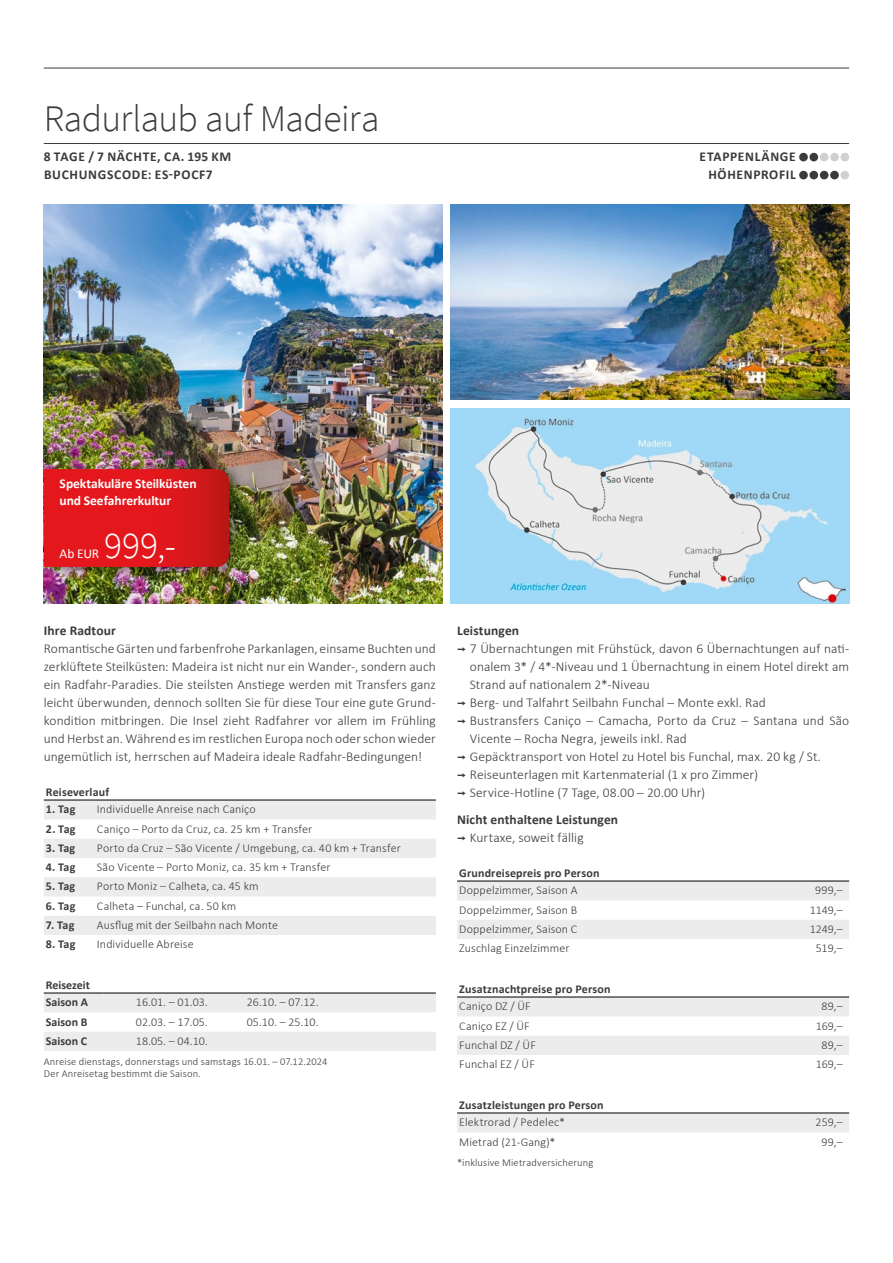
<style>
.page{position:relative;width:893px;height:1263px;background:#fff}
.page>*{position:absolute;margin:0;border:0;box-sizing:border-box;transform-origin:0 0}
.t1{font:300 37.5px "Source Sans Pro";letter-spacing:-.015em;color:#3b3b3a}
.t2{font:300 37.5px "Source Sans Pro";color:#fff}
.t3{font:300 13.5px/18px "Calibri";letter-spacing:.005em;color:#3b3b3a;text-align:justify}
.t4{font:700 13.5px/18px "Calibri";letter-spacing:.01em;color:#3b3b3a}
.t5{font:700 13.5px/18px "Calibri";letter-spacing:.035em;color:#3b3b3a}
.t6{font:700 13.5px/17.2px "Calibri";letter-spacing:-.005em;color:#fff}
.t7{font:13.5px "Calibri";color:#fff}
.t8{font:300 12px "Calibri";letter-spacing:.01em;color:#3b3b3a}
.t9{font:700 12px/17.7px "Calibri";letter-spacing:.015em;color:#3b3b3a}
.t10{font:300 10.5px/12px "Calibri";letter-spacing:.015em;color:#3b3b3a}
.s1{font-family:"Interstate";font-weight:400}
.s2{font-weight:300}
</style>
<div class="page">
<img style="left:44px;top:204px;width:398px;height:400px">
<img style="left:451px;top:204px;width:398px;height:196px">
<img style="left:451px;top:408px;width:398px;height:196px">
<div style="left:40px;top:463px;width:204px;height:116px;background:#000;opacity:.45"></div>
<svg style="left:44px;top:469px;width:185px;height:98px;background:#dc171b"></svg>
<hr style="left:44px;top:143px;width:805px;height:1px;background:#3b3b3a">
<hr style="left:44px;top:68px;width:805px;height:1px;background:#3b3b3a">
<div style="left:799px;top:153px;width:9px;height:8px;background:#3b3b3a;border-radius:50%"></div>
<div style="left:809px;top:153px;width:9px;height:8px;background:#3b3b3a;border-radius:50%"></div>
<div style="left:820px;top:153px;width:8px;height:8px;background:#cfd0d0;border-radius:50%"></div>
<div style="left:830px;top:153px;width:9px;height:8px;background:#cfd0d0;border-radius:50%"></div>
<div style="left:840px;top:153px;width:9px;height:8px;background:#cfd0d0;border-radius:50%"></div>
<div style="left:799px;top:171px;width:9px;height:8px;background:#3b3b3a;border-radius:50%"></div>
<div style="left:809px;top:171px;width:9px;height:8px;background:#3b3b3a;border-radius:50%"></div>
<div style="left:820px;top:171px;width:8px;height:8px;background:#3b3b3a;border-radius:50%"></div>
<div style="left:830px;top:171px;width:9px;height:8px;background:#3b3b3a;border-radius:50%"></div>
<div style="left:840px;top:171px;width:9px;height:8px;background:#cfd0d0;border-radius:50%"></div>
<svg style="left:44px;top:801px;width:392px;height:134px;fill:#ececed"></svg>
<hr style="left:44px;top:800px;width:51px;height:1px;background:#000">
<hr style="left:95px;top:800px;width:341px;height:1px;background:#000">
<svg style="left:44px;top:994px;width:392px;height:57px"></svg>
<hr style="left:44px;top:993px;width:59px;height:1px;background:#000">
<hr style="left:103px;top:993px;width:111px;height:1px;background:#000">
<hr style="left:214px;top:993px;width:111px;height:1px;background:#000">
<hr style="left:325px;top:993px;width:111px;height:1px;background:#000">
<svg style="left:457px;top:882px;width:392px;height:57px"></svg>
<hr style="left:457px;top:881px;width:349px;height:1px;background:#000">
<hr style="left:806px;top:881px;width:43px;height:1px;background:#000">
<svg style="left:457px;top:998px;width:392px;height:57px"></svg>
<hr style="left:457px;top:997px;width:349px;height:1px;background:#000">
<hr style="left:806px;top:997px;width:43px;height:1px;background:#000">
<div style="left:457px;top:1114px;width:392px;height:18px;background:#ececed"></div>
<hr style="left:457px;top:1113px;width:349px;height:1px;background:#000">
<hr style="left:806px;top:1113px;width:43px;height:1px;background:#000">
<h1 class="t1" style="left:44px;top:96px;width:337px">Radurlaub auf Madeira</h1>
<p class="t5" style="left:44px;top:147px;width:189px">8 TAGE / 7 NÄCHTE, CA. 195 KM<br>BUCHUNGSCODE: ES-POCF7</p>
<p class="t5" style="left:700px;top:147px;width:98px;text-align:right">ETAPPENLÄNGE<br>HÖHENPROFIL</p>
<p class="t6" style="left:60px;top:474px;width:138px">Spektakuläre Steilküsten und Seefahrerkultur</p>
<h1 class="t2" style="left:104px;top:522px;width:73px">999,-</h1>
<p class="t7" style="left:60px;top:544px;width:41px">Ab EUR</p>
<p class="t4" style="left:44px;top:621px;width:74px">Ihre Radtour</p>
<p class="t3" style="left:44px;top:640px;width:394px">Romantische Gärten und farbenfrohe Parkanlagen, einsame Buchten und zerklüftete Steilküsten: Madeira ist nicht nur ein Wander-, sondern auch ein Radfahr-Paradies. Die steilsten Anstiege werden mit Transfers ganz leicht überwunden, dennoch sollten Sie für diese Tour eine gute Grund&shy;kondition mitbringen. Die Insel zieht Radfahrer vor allem im Frühling und Herbst an. Während es im restlichen Europa noch oder schon wieder ungemütlich ist, herrschen auf Madeira ideale Radfahr-Bedingungen!</p>
<p class="t9" style="left:46px;top:782px;width:65px">Reiseverlauf</p>
<p class="t9" style="left:46px;top:800px;width:31px">1. Tag</p>
<p class="t8" style="left:97px;top:802px;width:160px">Individuelle Anreise nach Caniço</p>
<p class="t9" style="left:46px;top:819px;width:31px">2. Tag</p>
<p class="t8" style="left:97px;top:821px;width:217px">Caniço – Porto da Cruz, ca. 25 km + Transfer</p>
<p class="t9" style="left:46px;top:839px;width:31px">3. Tag</p>
<p class="t8" style="left:97px;top:840px;width:306px">Porto da Cruz – São Vicente / Umgebung, ca. 40 km + Transfer</p>
<p class="t9" style="left:46px;top:858px;width:31px">4. Tag</p>
<p class="t8" style="left:97px;top:860px;width:235px">São Vicente – Porto Moniz, ca. 35 km + Transfer</p>
<p class="t9" style="left:46px;top:877px;width:31px">5. Tag</p>
<p class="t8" style="left:97px;top:879px;width:163px">Porto Moniz – Calheta, ca. 45 km</p>
<p class="t9" style="left:46px;top:896px;width:31px">6. Tag</p>
<p class="t8" style="left:97px;top:898px;width:141px">Calheta – Funchal, ca. 50 km</p>
<p class="t9" style="left:46px;top:916px;width:30px">7. Tag</p>
<p class="t8" style="left:97px;top:917px;width:183px">Ausflug mit der Seilbahn nach Monte</p>
<p class="t9" style="left:46px;top:935px;width:31px">8. Tag</p>
<p class="t8" style="left:97px;top:937px;width:98px">Individuelle Abreise</p>
<p class="t9" style="left:46px;top:975px;width:45px">Reisezeit<br>Saison A</p>
<p class="t8" style="left:136px;top:995px;width:73px">16.01. – 01.03.</p>
<p class="t8" style="left:247px;top:995px;width:73px">26.10. – 07.12.</p>
<p class="t9" style="left:46px;top:1012px;width:43px">Saison B</p>
<p class="t8" style="left:136px;top:1014px;width:73px">02.03. – 17.05.</p>
<p class="t8" style="left:247px;top:1014px;width:73px">05.10. – 25.10.</p>
<p class="t9" style="left:46px;top:1032px;width:43px">Saison C</p>
<p class="t8" style="left:136px;top:1033px;width:73px">18.05. – 04.10.</p>
<p class="t10" style="left:44px;top:1056px;width:285px">Anreise dienstags, donnerstags und samstags 16.01. – 07.12.2024<br>Der Anreisetag bestimmt die Saison.</p>
<p class="t4" style="left:457px;top:621px;width:64px">Leistungen</p>
<p class="t3" style="left:457px;top:640px;width:394px"><span class="s1">¬</span> 7 Übernachtungen mit Frühstück, davon 6 Übernachtungen auf nati-</p>
<p class="t3" style="left:470px;top:658px;width:381px">onalem 3* / 4*-Niveau und 1 Übernachtung in einem Hotel direkt am</p>
<p class="t3" style="left:470px;top:676px;width:181px">Strand auf nationalem 2*-Niveau</p>
<p class="t3" style="left:457px;top:694px;width:310px"><span class="s1">¬</span> Berg- und Talfahrt Seilbahn Funchal – Monte exkl. Rad</p>
<p class="t3" style="left:457px;top:712px;width:394px"><span class="s1">¬</span> Bustransfers Caniço – Camacha, Porto da Cruz – Santana und São</p>
<p class="t3" style="left:470px;top:730px;width:219px">Vicente – Rocha Negra, jeweils inkl. Rad</p>
<p class="t3" style="left:457px;top:748px;width:365px"><span class="s1">¬</span> Gepäcktransport von Hotel zu Hotel bis Funchal, max. 20 kg / St.</p>
<p class="t3" style="left:457px;top:766px;width:302px"><span class="s1">¬</span> Reiseunterlagen mit Kartenmaterial (1 x pro Zimmer)</p>
<p class="t3" style="left:457px;top:784px;width:250px"><span class="s1">¬</span> Service-Hotline (7 Tage, 08.00 – 20.00 Uhr)</p>
<p class="t4" style="left:457px;top:810px;width:163px">Nicht enthaltene Leistungen <span class="s1">¬</span> <span class="s2">Kurtaxe, soweit fällig</span></p>
<p class="t9" style="left:459px;top:863px;width:142px">Grundreisepreis pro Person</p>
<p class="t8" style="left:459px;top:883px;width:120px">Doppelzimmer, Saison A</p>
<p class="t8" style="left:815px;top:883px;width:29px">999,–</p>
<p class="t8" style="left:459px;top:902px;width:120px">Doppelzimmer, Saison B</p>
<p class="t8" style="left:810px;top:902px;width:34px">1149,–</p>
<p class="t8" style="left:459px;top:921px;width:120px">Doppelzimmer, Saison C</p>
<p class="t8" style="left:810px;top:921px;width:35px">1249,–</p>
<p class="t8" style="left:459px;top:941px;width:112px">Zuschlag Einzelzimmer</p>
<p class="t8" style="left:816px;top:941px;width:28px">519,–</p>
<p class="t9" style="left:459px;top:979px;width:153px">Zusatznachtpreise pro Person</p>
<p class="t8" style="left:459px;top:999px;width:73px">Caniço DZ / ÜF</p>
<p class="t8" style="left:822px;top:999px;width:23px">89,–</p>
<p class="t8" style="left:459px;top:1018px;width:72px">Caniço EZ / ÜF</p>
<p class="t8" style="left:816px;top:1018px;width:29px">169,–</p>
<p class="t8" style="left:459px;top:1037px;width:78px">Funchal DZ / ÜF</p>
<p class="t8" style="left:822px;top:1037px;width:23px">89,–</p>
<p class="t8" style="left:459px;top:1057px;width:77px">Funchal EZ / ÜF</p>
<p class="t8" style="left:816px;top:1057px;width:29px">169,–</p>
<p class="t9" style="left:459px;top:1095px;width:146px">Zusatzleistungen pro Person</p>
<p class="t8" style="left:459px;top:1115px;width:107px">Elektrorad / Pedelec*</p>
<p class="t8" style="left:816px;top:1115px;width:29px">259,–</p>
<p class="t8" style="left:459px;top:1134px;width:98px">Mietrad (21-Gang)*</p>
<p class="t8" style="left:822px;top:1134px;width:23px">99,–</p>
<p class="t10" style="left:457px;top:1156px;width:138px">*inklusive Mietradversicherung</p>
</div>
